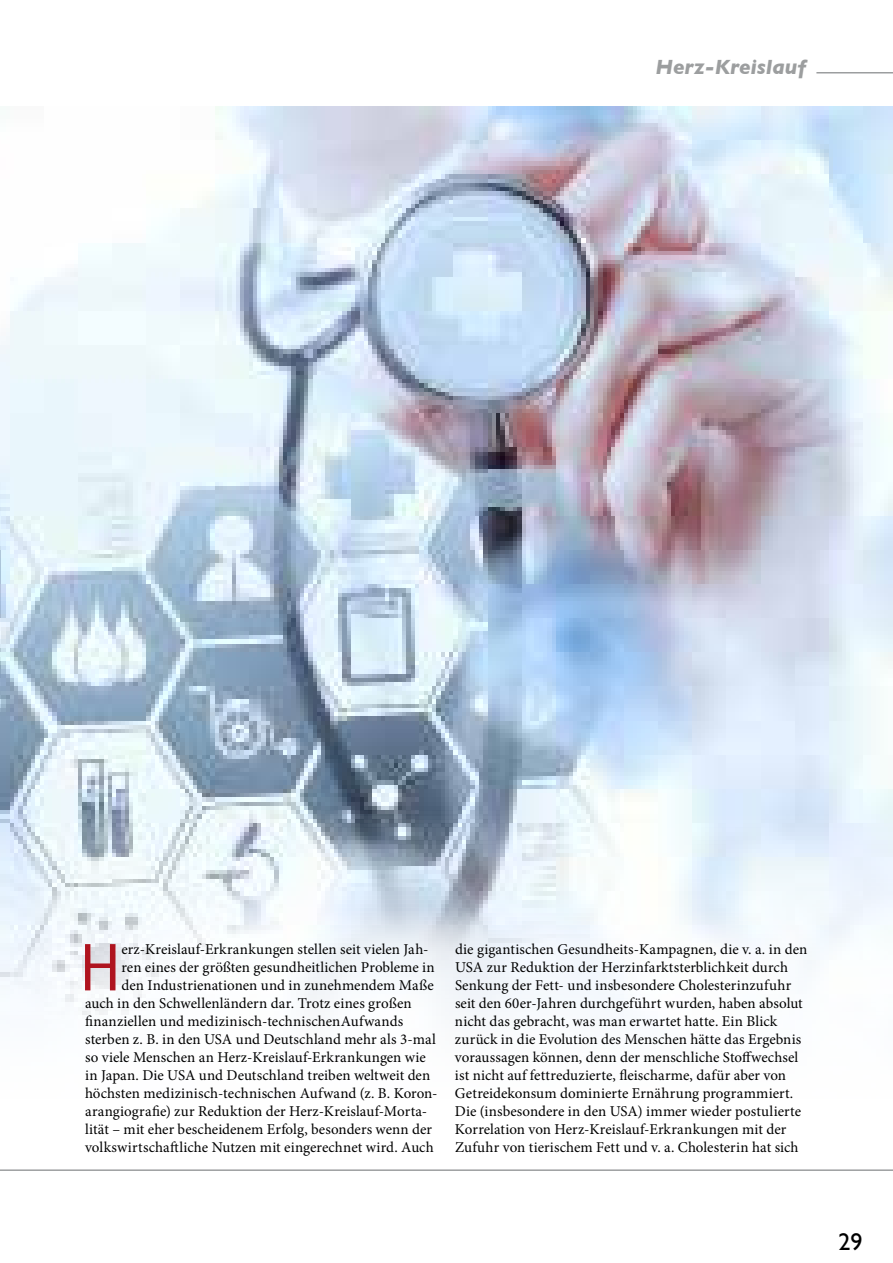
<style>
.page{position:relative;width:893px;height:1263px;background:#fff}
.page>*{position:absolute;margin:0;border:0;box-sizing:border-box;transform-origin:0 0}
.t1{font:67.5px "Meta";color:#af141f}
.t2{font:24px "Gill Sans";color:#000}
.t3{font:italic 700 21px "Gill Sans";color:#9c9e9f}
.t4{font:15px/18px "Minion Pro";letter-spacing:.005em;color:#000}
</style>
<div class="page">
<hr style="left:816px;top:72px;width:77px;height:2px;background:#9c9e9f">
<hr style="left:0;top:1169px;width:893px;height:2px;background:#9c9e9f">
<img style="left:0;top:106px;width:893px;height:896px">
<div style="left:68px;top:910px;width:740px;height:251px;background:#fff;border-radius:34px"></div>
<h3 class="t3" style="left:655px;top:55px;width:153px">Herz-Kreislauf</h3>
<h1 class="t1" style="left:79px;top:928px;width:44px">H</h1>
<p class="t4" style="left:121px;top:941px;width:309px">erz-Kreislauf-Erkrankungen stellen seit vielen Jah-</p>
<p class="t4" style="left:121px;top:959px;width:315px">ren eines der größten gesundheitlichen Probleme in</p>
<p class="t4" style="left:121px;top:977px;width:314px">den Industrienationen und in zunehmendem Maße</p>
<p class="t4" style="left:85px;top:995px;width:328px">auch in den Schwellenländern dar. Trotz eines großen</p>
<p class="t4" style="left:85px;top:1013px;width:320px">finanziellen und medizinisch-technischenAufwands</p>
<p class="t4" style="left:85px;top:1031px;width:352px">sterben z. B. in den USA und Deutschland mehr als 3-mal</p>
<p class="t4" style="left:85px;top:1049px;width:342px">so viele Menschen an Herz-Kreislauf-Erkrankungen wie</p>
<p class="t4" style="left:85px;top:1067px;width:347px">in Japan. Die USA und Deutschland treiben weltweit den</p>
<p class="t4" style="left:85px;top:1085px;width:354px">höchsten medizinisch-technischen Aufwand (z. B. Koron-</p>
<p class="t4" style="left:85px;top:1103px;width:344px">arangiografie) zur Reduktion der Herz-Kreislauf-Morta-</p>
<p class="t4" style="left:85px;top:1121px;width:348px">lität – mit eher bescheidenem Erfolg, besonders wenn der</p>
<p class="t4" style="left:85px;top:1139px;width:350px">volkswirtschaftliche Nutzen mit eingerechnet wird. Auch</p>
<p class="t4" style="left:455px;top:941px;width:354px">die gigantischen Gesundheits-Kampagnen, die v. a. in den USA zur Reduktion der Herzinfarktsterblichkeit durch Senkung der Fett- und insbesondere Cholesterinzufuhr seit den 60er-Jahren durchgeführt wurden, haben absolut nicht das gebracht, was man erwartet hatte. Ein Blick zurück in die Evolution des Menschen hätte das Ergebnis voraussagen können, denn der menschliche Stoffwechsel ist nicht auf fettreduzierte, fleischarme, dafür aber von Getreidekonsum dominierte Ernährung programmiert.<br>Die (insbesondere in den USA) immer wieder postulierte Korrelation von Herz-Kreislauf-Erkrankungen mit der Zufuhr von tierischem Fett und v. a. Cholesterin hat sich</p>
<h2 class="t2" style="left:838px;top:1228px;width:25px">29</h2>
</div>
